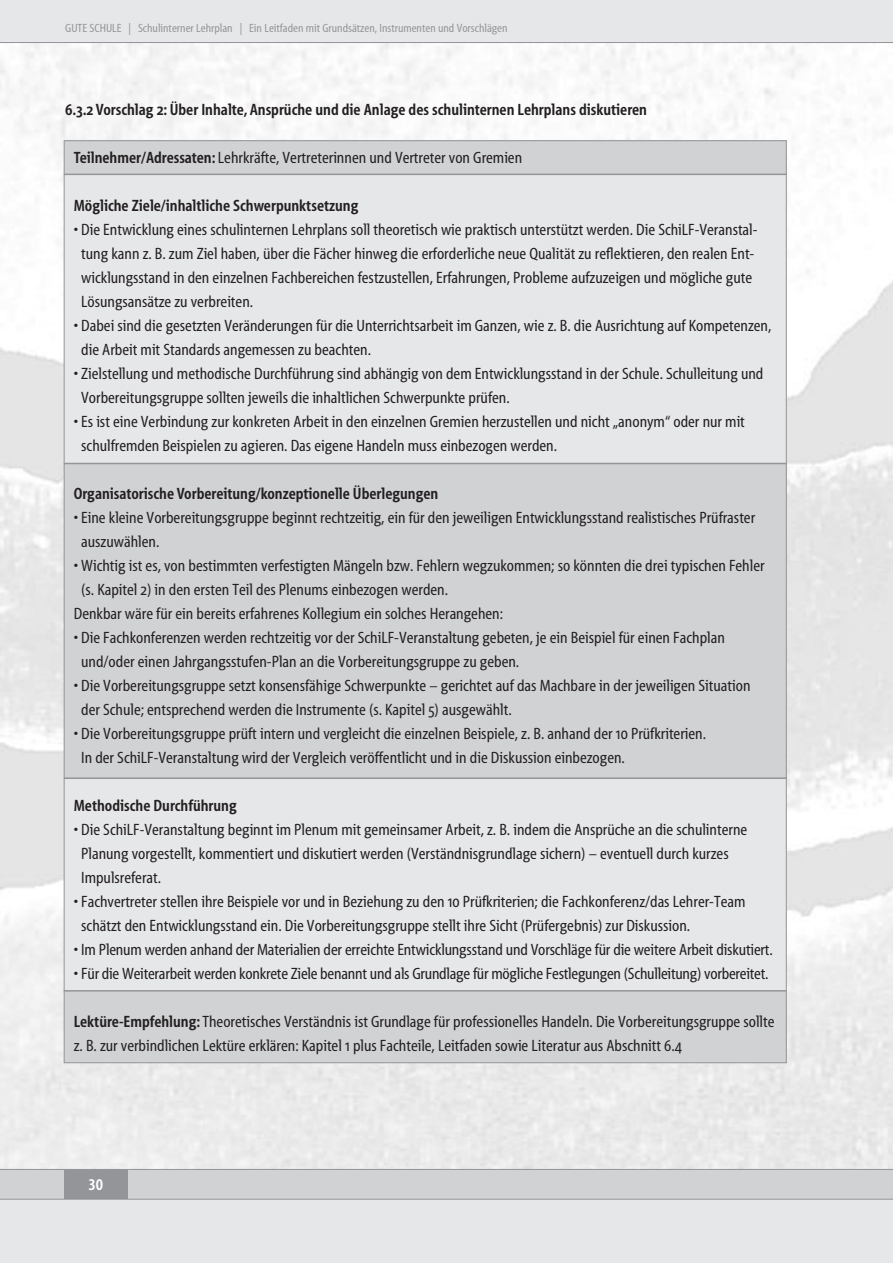
<style>
.page{position:relative;width:893px;height:1263px;background:#fff}
.page>*{position:absolute;margin:0;border:0;box-sizing:border-box;transform-origin:0 0}
.t1{font:16.5px/24px "The Berlin";color:#231f20}
.t2{font:700 16.5px "The Berlin";color:#231f20}
.t3{font:16.5px "The Berlin Bold Table";color:#fff}
.t4{font:12px "The Berlin";color:#939598}
.s1{font-weight:700}
</style>
<div class="page">
<div style="left:0;top:1199px;width:893px;height:64px;background:#e6e7e9"></div>
<div style="left:0;top:1169px;width:893px;height:30px;background:#d1d2d4"></div>
<div style="left:0;top:0;width:893px;height:43px;background:#e6e7e9"></div>
<div style="left:64px;top:1169px;width:64px;height:30px;background:#939598"></div>
<div style="left:64px;top:140px;width:723px;height:34px;background:#d1d2d4"></div>
<div style="left:64px;top:174px;width:723px;height:289px;background:#e6e7e9"></div>
<div style="left:64px;top:463px;width:723px;height:315px;background:#d1d2d4"></div>
<div style="left:64px;top:778px;width:723px;height:213px;background:#e6e7e9"></div>
<div style="left:64px;top:991px;width:723px;height:72px;background:#d1d2d4"></div>
<hr style="left:0;top:42px;width:893px;height:1px;background:#939598">
<hr style="left:0;top:1169px;width:893px;height:1px;background:#939598">
<hr style="left:0;top:1199px;width:893px;height:1px;background:#939598">
<hr style="left:64px;top:990px;width:723px;height:1px;background:#939598">
<hr style="left:64px;top:777px;width:723px;height:2px;background:#939598">
<hr style="left:64px;top:463px;width:723px;height:1px;background:#939598">
<hr style="left:64px;top:174px;width:723px;height:1px;background:#939598">
<p class="t4" style="left:65px;top:24px;width:444px">GUTE SCHULE | Schulinterner Lehrplan | Ein Leitfaden mit Grundsätzen, Instrumenten und Vorschlägen</p>
<p class="t2" style="left:65px;top:103px;width:583px">6.3.2 Vorschlag 2: Über Inhalte, Ansprüche und die Anlage des schulinternen Lehrplans diskutieren</p>
<p class="t1" style="left:74px;top:147px;width:450px"><span class="s1">Teilnehmer/Adressaten:</span>Lehrkräfte, Vertreterinnen und Vertreter von Gremien</p>
<p class="t2" style="left:74px;top:199px;width:286px">Mögliche Ziele/inhaltliche Schwerpunktsetzung</p>
<p class="t1" style="left:81px;top:219px;width:678px;text-indent:-7px">• Die Entwicklung eines schulinternen Lehrplans soll theoretisch wie praktisch unterstützt werden. Die SchiLF-Veranstal&shy;tung kann z. B. zum Ziel haben, über die Fächer hinweg die erforderliche neue Qualität zu reflektieren, den realen Ent&shy;wicklungsstand in den einzelnen Fachbereichen festzustellen, Erfahrungen, Probleme aufzuzeigen und mögliche gute Lösungsansätze zu verbreiten.</p>
<p class="t1" style="left:81px;top:315px;width:692px;text-indent:-7px">• Dabei sind die gesetzten Veränderungen für die Unterrichtsarbeit im Ganzen, wie z. B. die Ausrichtung auf Kompetenzen, die Arbeit mit Standards angemessen zu beachten.</p>
<p class="t1" style="left:81px;top:363px;width:684px;text-indent:-7px">• Zielstellung und methodische Durchführung sind abhängig von dem Entwicklungsstand in der Schule. Schulleitung und<br>Vorbereitungsgruppe sollten jeweils die inhaltlichen Schwerpunkte prüfen.</p>
<p class="t1" style="left:81px;top:411px;width:665px;text-indent:-7px">• Es ist eine Verbindung zur konkreten Arbeit in den einzelnen Gremien herzustellen und nicht „anonym“ oder nur mit schulfremden Beispielen zu agieren. Das eigene Handeln muss einbezogen werden.</p>
<p class="t2" style="left:74px;top:487px;width:366px">Organisatorische Vorbereitung/konzeptionelle Überlegungen</p>
<p class="t1" style="left:81px;top:507px;width:675px;text-indent:-7px">• Eine kleine Vorbereitungsgruppe beginnt rechtzeitig, ein für den jeweiligen Entwicklungsstand realistisches Prüfraster auszuwählen.</p>
<p class="t1" style="left:74px;top:555px;width:692px">• Wichtig ist es, von bestimmten verfestigten Mängeln bzw. Fehlern wegzukommen; so könnten die drei typischen Fehler</p>
<p class="t1" style="left:81px;top:579px;width:368px">(s. Kapitel 2) in den ersten Teil des Plenums einbezogen werden.</p>
<p class="t1" style="left:74px;top:603px;width:431px">Denkbar wäre für ein bereits erfahrenes Kollegium ein solches Herangehen:</p>
<p class="t1" style="left:81px;top:627px;width:645px;text-indent:-7px">• Die Fachkonferenzen werden rechtzeitig vor der SchiLF-Veranstaltung gebeten, je ein Beispiel für einen Fachplan und/oder einen Jahrgangsstufen-Plan an die Vorbereitungsgruppe zu geben.</p>
<p class="t1" style="left:81px;top:675px;width:671px;text-indent:-7px">• Die Vorbereitungsgruppe setzt konsensfähige Schwerpunkte – gerichtet auf das Machbare in der jeweiligen Situation der Schule; entsprechend werden die Instrumente (s. Kapitel 5) ausgewählt.</p>
<p class="t1" style="left:81px;top:723px;width:626px;text-indent:-7px">• Die Vorbereitungsgruppe prüft intern und vergleicht die einzelnen Beispiele, z. B. anhand der 10 Prüfkriterien.<br>In der SchiLF-Veranstaltung wird der Vergleich veröffentlicht und in die Diskussion einbezogen.</p>
<p class="t2" style="left:74px;top:799px;width:165px">Methodische Durchführung</p>
<p class="t1" style="left:81px;top:819px;width:667px;text-indent:-7px">• Die SchiLF-Veranstaltung beginnt im Plenum mit gemeinsamer Arbeit, z. B. indem die Ansprüche an die schulinterne<br>Planung vorgestellt, kommentiert und diskutiert werden (Verständnisgrundlage sichern) – eventuell durch kurzes<br>Impulsreferat.</p>
<p class="t1" style="left:81px;top:891px;width:666px;text-indent:-7px">• Fachvertreter stellen ihre Beispiele vor und in Beziehung zu den 10 Prüfkriterien; die Fachkonferenz/das Lehrer-Team schätzt den Entwicklungsstand ein. Die Vorbereitungsgruppe stellt ihre Sicht (Prüfergebnis) zur Diskussion.</p>
<p class="t1" style="left:74px;top:939px;width:700px">• Im Plenum werden anhand der Materialien der erreichte Entwicklungsstand und Vorschläge für die weitere Arbeit diskutiert.</p>
<p class="t1" style="left:74px;top:963px;width:696px">• Für die Weiterarbeit werden konkrete Ziele benannt und als Grundlage für mögliche Festlegungen (Schulleitung) vorbereitet.</p>
<p class="t1" style="left:74px;top:1011px;width:702px"><span class="s1">Lektüre-Empfehlung:</span> Theoretisches Verständnis ist Grundlage für professionelles Handeln. Die Vorbereitungsgruppe sollte z. B. zur verbindlichen Lektüre erklären: Kapitel 1 plus Fachteile, Leitfaden sowie Literatur aus Abschnitt 6.4</p>
<p class="t3" style="left:88px;top:1178px;width:16px">30</p>
</div>
